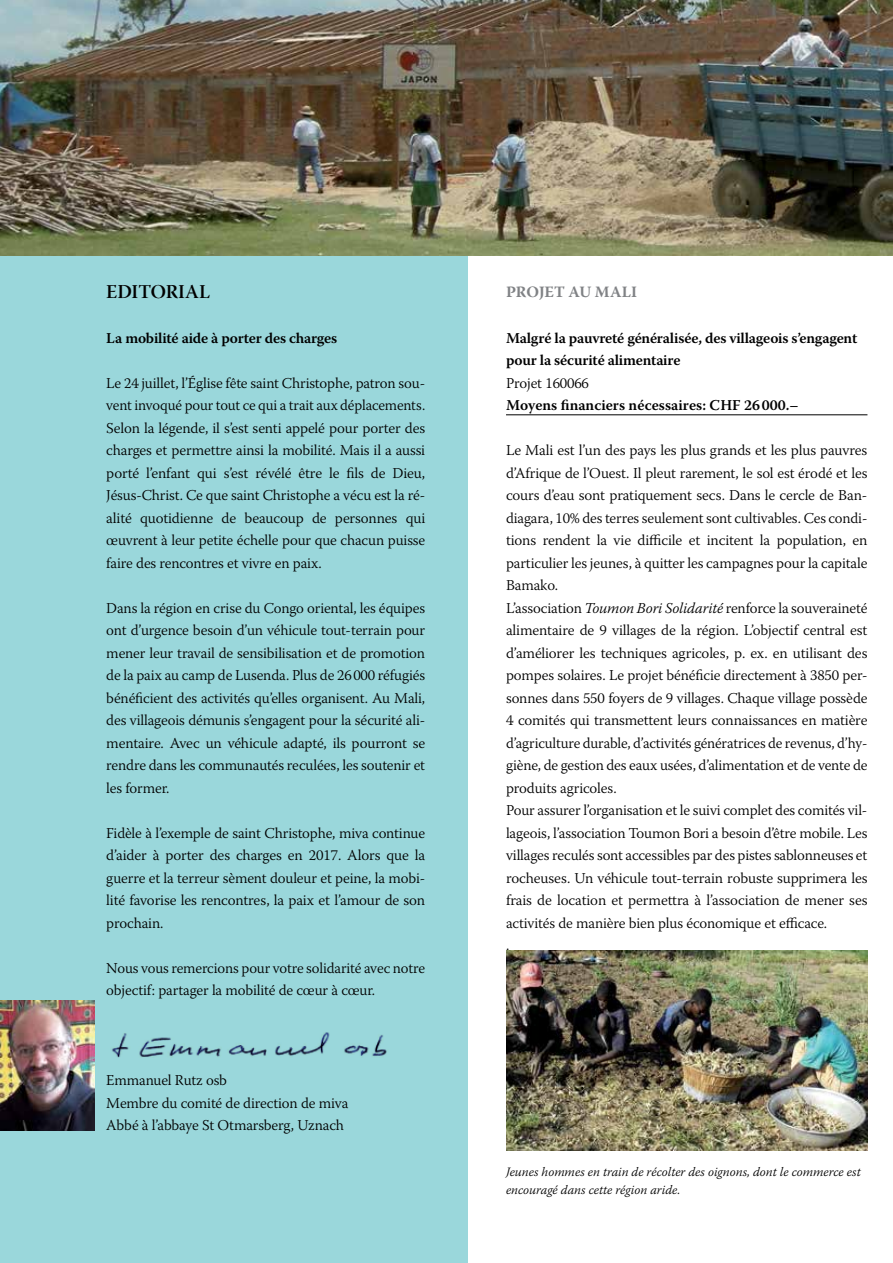
<style>
.page{position:relative;width:893px;height:1263px;background:#fff}
.page>*{position:absolute;margin:0;border:0;box-sizing:border-box;transform-origin:0 0}
.t1{font:19.5px "Warnock Pro Semibold Subh";color:#000}
.t2{font:700 15.75px "Warnock Pro";color:#808285}
.t3{font:300 15px/22.5px "Warnock Pro";letter-spacing:-.01em;color:#000}
.t4{font:600 15px/22.5px "Warnock Pro";letter-spacing:-.01em;color:#000}
.t5{font:italic 300 12.75px/18px "Warnock Pro";color:#000}
.s1{font-style:italic}
</style>
<div class="page">
<div style="left:0;top:0;width:468px;height:1263px;background:#9ad7db"></div>
<img style="left:506px;top:950px;width:361px;height:201px">
<img style="left:0;top:1000px;width:94px;height:130px">
<img style="left:111px;top:1032px;width:276px;height:26px">
<img style="left:0;top:0;width:893px;height:255px">
<hr style="left:506px;top:414px;width:361px;height:1px;background:#000">
<h1 class="t1" style="left:106px;top:279px;width:105px">EDITORIAL</h1>
<p class="t2" style="left:506px;top:283px;width:133px">PROJET AU MALI</p>
<p class="t4" style="left:106px;top:326px;width:232px">La mobilité aide à porter des charges</p>
<p class="t3" style="left:106px;top:371px;width:320px;text-align:justify">Le 24 juillet, l’Église fête saint Christophe, patron sou&shy;vent invoqué pour tout ce qui a trait aux déplacements.<br>Selon la légende, il s’est senti appelé pour porter des charges et permettre ainsi la mobilité. Mais il a aussi porté l’enfant qui s’est révélé être le fils de Dieu, Jésus-Christ. Ce que saint Christophe a vécu est la ré&shy;alité quotidienne de beaucoup de personnes qui œuvrent à leur petite échelle pour que chacun puisse faire des rencontres et vivre en paix.</p>
<p class="t3" style="left:106px;top:596px;width:320px;text-align:justify">Dans la région en crise du Congo oriental, les équipes ont d’urgence besoin d’un véhicule tout-terrain pour mener leur travail de sensibilisation et de promotion de la paix au camp de Lusenda. Plus de 26000 réfugiés bénéficient des activités qu’elles organisent. Au Mali, des villageois démunis s’engagent pour la sécurité ali&shy;mentaire. Avec un véhicule adapté, ils pourront se rendre dans les communautés reculées, les soutenir et les former.</p>
<p class="t3" style="left:106px;top:821px;width:320px;text-align:justify">Fidèle à l’exemple de saint Christophe, miva continue d’aider à porter des charges en 2017. Alors que la guerre et la terreur sèment douleur et peine, la mobi&shy;lité favorise les rencontres, la paix et l’amour de son prochain.</p>
<p class="t3" style="left:106px;top:956px;width:320px">Nous vous remercions pour votre solidarité avec notre objectif: partager la mobilité de cœur à cœur.</p>
<p class="t4" style="left:506px;top:326px;width:353px">Malgré la pauvreté généralisée, des villageois s’engagent pour la sécurité alimentaire</p>
<p class="t3" style="left:506px;top:371px;width:84px">Projet 160066</p>
<p class="t4" style="left:506px;top:394px;width:294px">Moyens financiers nécessaires: CHF 26000.–</p>
<p class="t3" style="left:506px;top:439px;width:363px">Le Mali est l’un des pays les plus grands et les plus pauvres d’Afrique de l’Ouest. Il pleut rarement, le sol est érodé et les cours d’eau sont pratiquement secs. Dans le cercle de Ban&shy;diagara, 10% des terres seulement sont cultivables. Ces condi&shy;tions rendent la vie difficile et incitent la population, en particulier les jeunes, à quitter les campagnes pour la capitale Bamako.<br>L’association <span class="s1">Toumon Bori Solidarité</span> renforce la souveraineté alimentaire de 9 villages de la région. L’objectif central est d’améliorer les techniques agricoles, p. ex. en utilisant des pompes solaires. Le projet bénéficie directement à 3850 per&shy;sonnes dans 550 foyers de 9 villages. Chaque village possède 4 comités qui transmettent leurs connaissances en matière d’agriculture durable, d’activités génératrices de revenus, d’hy&shy;giène, de gestion des eaux usées, d’alimentation et de vente de produits agricoles.<br>Pour assurer l’organisation et le suivi complet des comités vil&shy;lageois, l’association Toumon Bori a besoin d’être mobile. Les villages reculés sont accessibles par des pistes sablonneuses et rocheuses. Un véhicule tout-terrain robuste supprimera les frais de location et permettra à l’association de mener ses activités de manière bien plus économique et efficace.<br>.</p>
<p class="t3" style="left:106px;top:1069px;width:244px">Emmanuel Rutz osb<br>Membre du comité de direction de miva<br>Abbé à l’abbaye St Otmarsberg, Uznach</p>
<p class="t5" style="left:506px;top:1162px;width:356px">Jeunes hommes en train de récolter des oignons, dont le commerce est encouragé dans cette région aride.</p>
</div>
